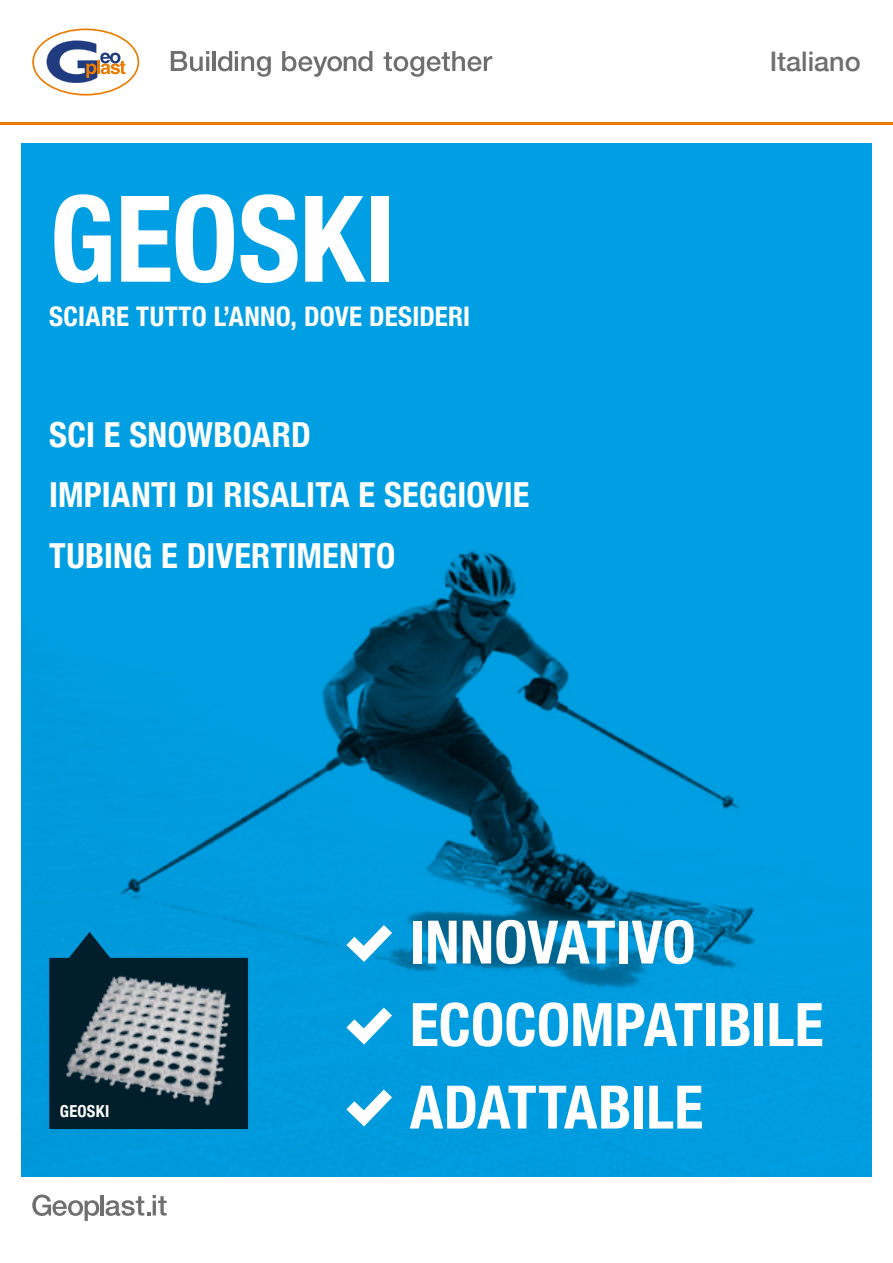
<style>
.page{position:relative;width:893px;height:1263px;background:#fff}
.page>*{position:absolute;margin:0;border:0;box-sizing:border-box;transform-origin:0 0}
.t1{font:700 condensed 120px "Helvetica Neue";letter-spacing:-.005em;color:#fff}
.t2{font:700 condensed 60px/82.5px "Helvetica Neue";letter-spacing:-.005em;color:#fff}
.t3{font:700 condensed 34.5px/60.6px "Helvetica Neue";letter-spacing:.005em;color:#fff}
.t4{font:700 condensed 27px "Helvetica Neue";letter-spacing:.01em;color:#fff}
.t5{font:500 27px "Helvetica Neue";color:#706f6f}
.t6{font:700 condensed 16.5px "Helvetica Neue";letter-spacing:.015em;color:#fff}
</style>
<div class="page">
<div style="left:21px;top:143px;width:850px;height:1033px;background:#009fe3"></div>
<img style="left:21px;top:550px;width:794px;height:626px">
<svg style="left:32px;top:29px;width:107px;height:67px"></svg>
<svg style="left:171px;top:51px;width:38px;height:20px"></svg>
<hr style="left:206px;top:57px;width:3px;height:14px;background:#706f6f">
<hr style="left:213px;top:51px;width:3px;height:20px;background:#706f6f">
<svg style="left:218px;top:51px;width:53px;height:26px"></svg>
<svg style="left:282px;top:51px;width:90px;height:26px"></svg>
<svg style="left:384px;top:51px;width:108px;height:26px"></svg>
<hr style="left:0;top:122px;width:893px;height:2px;background:#ec7c01">
<svg style="left:32px;top:1194px;width:67px;height:27px"></svg>
<hr style="left:101px;top:1195px;width:3px;height:20px;background:#706f6f">
<svg style="left:106px;top:1195px;width:61px;height:21px"></svg>
<svg style="left:346px;top:925px;width:46px;height:37px"></svg>
<svg style="left:346px;top:1007px;width:46px;height:37px"></svg>
<svg style="left:346px;top:1089px;width:46px;height:37px"></svg>
<svg style="left:49px;top:932px;width:199px;height:197px"></svg>
<img style="left:60px;top:973px;width:180px;height:134px">
<h1 class="t1" style="left:49px;top:139px;width:348px">GEOSKI</h1>
<p class="t4" style="left:49px;top:294px;width:422px">SCIARE TUTTO L’ANNO, DOVE DESIDERI</p>
<p class="t3" style="left:49px;top:402px;width:482px">SCI E SNOWBOARD<br>IMPIANTI DI RISALITA E SEGGIOVIE<br>TUBING E DIVERTIMENTO</p>
<p class="t5" style="left:770px;top:40px;width:93px">Italiano</p>
<p class="t6" style="left:60px;top:1097px;width:51px">GEOSKI</p>
<h2 class="t2" style="left:410px;top:897px;width:415px">INNOVATIVO<br>ECOCOMPATIBILE</h2>
<h2 class="t2" style="left:410px;top:1062px;width:295px">ADATTABILE</h2>
</div>
